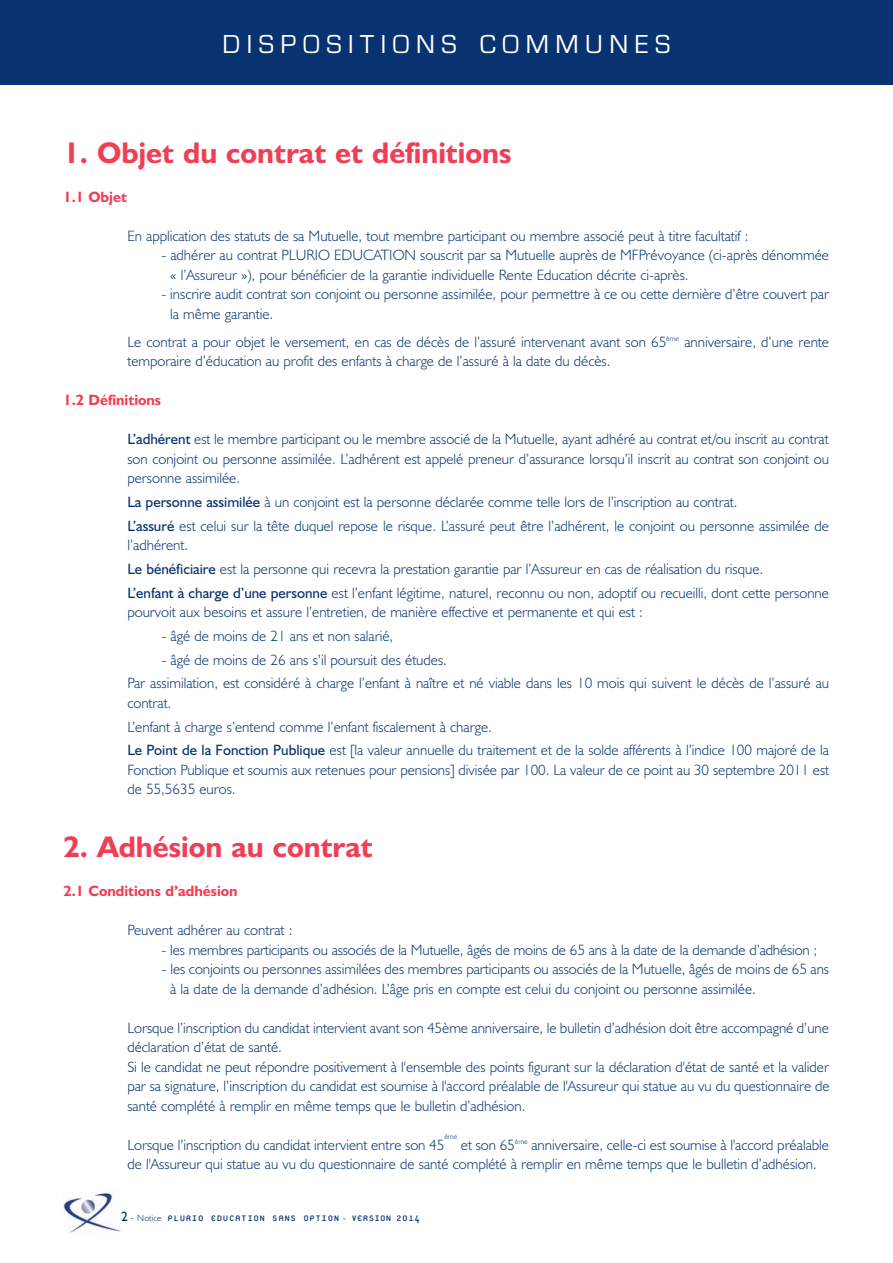
<style>
.page{position:relative;width:893px;height:1263px;background:#fff}
.page>*{position:absolute;margin:0;border:0;box-sizing:border-box;transform-origin:0 0}
.t1{font:700 30px "Humanist 521 BT";color:#ef3f56}
.t2{font:27px "Eurostile";letter-spacing:.245em;color:#fff}
.t3{font:300 15px/19.5px "Humanist 521 BT";color:#093370}
.t4{font:700 15px "Humanist 521 BT";color:#ef3f56}
.t5{font:12px "Platelet";letter-spacing:.045em;color:#093370}
.t6{font:300 7.5px "Humanist 521 BT";color:#093370}
.s1{font-weight:400}
.s2{font-family:"Humanist 521 BT";font-size:13.5px}
.s3{font-family:"Humanist 521 BT";font-weight:300;font-size:10.5px}
.s4{font-family:"Humanist 521 BT";font-weight:300;font-size:9px}
.s5{font-size:9px}
</style>
<div class="page">
<div style="left:0;top:0;width:892px;height:85px;background:#093370"></div>
<img style="left:63px;top:1192px;width:57px;height:41px">
<h2 class="t2" style="left:222px;top:28px;width:449px">DISPOSITIONS COMMUNES</h2>
<h1 class="t1" style="left:64px;top:142px;width:449px">1. Objet du contrat et définitions</h1>
<p class="t4" style="left:64px;top:191px;width:65px">1.1 Objet</p>
<p class="t3" style="left:127px;top:227px;width:623px">En application des statuts de sa Mutuelle, tout membre participant ou membre associé peut à titre facultatif :</p>
<p class="t3" style="left:170px;top:247px;width:660px;text-indent:-9px">- adhérer au contrat PLURIO EDUCATION souscrit par sa Mutuelle auprès de MFPrévoyance (ci-après dénommée « l’Assureur »), pour bénéficier de la garantie individuelle Rente Education décrite ci-après.</p>
<p class="t3" style="left:170px;top:286px;width:660px;text-indent:-9px">- inscrire audit contrat son conjoint ou personne assimilée, pour permettre à ce ou cette dernière d’être couvert par la même garantie.</p>
<p class="t3" style="left:127px;top:333px;width:703px">Le contrat a pour objet le versement, en cas de décès de l’assuré intervenant avant son 65<sup>ème</sup> anniversaire, d’une rente temporaire d’éducation au profit des enfants à charge de l’assuré à la date du décès.</p>
<p class="t4" style="left:64px;top:395px;width:99px">1.2 Définitions</p>
<p class="t3" style="left:127px;top:431px;width:703px;text-align:justify"><span class="s1">L’adhérent</span> est le membre participant ou le membre associé de la Mutuelle, ayant adhéré au contrat et/ou inscrit au contrat son conjoint ou personne assimilée. L’adhérent est appelé preneur d’assurance lorsqu’il inscrit au contrat son conjoint ou personne assimilée.</p>
<p class="t3" style="left:127px;top:492px;width:703px;line-height:23.7px"><span class="s1">La personne assimilée</span> à un conjoint est la personne déclarée comme telle lors de l’inscription au contrat.<br><span class="s1">L’assuré</span> est celui sur la tête duquel repose le risque. L’assuré peut être l’adhérent, le conjoint ou personne assimilée de</p>
<p class="t3" style="left:127px;top:535px;width:703px;line-height:23.7px">l’adhérent.<br><span class="s1">Le bénéficiaire</span> est la personne qui recevra la prestation garantie par l’Assureur en cas de réalisation du risque.<br><span class="s1">L’enfant à charge d’une personne</span> est l’enfant légitime, naturel, reconnu ou non, adoptif ou recueilli, dont cette personne</p>
<p class="t3" style="left:127px;top:604px;width:517px">pourvoit aux besoins et assure l’entretien, de manière effective et permanente et qui est :</p>
<p class="t3" style="left:161px;top:628px;width:233px">- âgé de moins de 21 ans et non salarié,</p>
<p class="t3" style="left:127px;top:649px;width:703px;line-height:23.7px;text-indent:34px">- âgé de moins de 26 ans s’il poursuit des études.<br>Par assimilation, est considéré à charge l’enfant à naître et né viable dans les 10 mois qui suivent le décès de l’assuré au</p>
<p class="t3" style="left:127px;top:693px;width:703px;line-height:23.7px">contrat.<br>L’enfant à charge s’entend comme l’enfant fiscalement à charge.<br><span class="s1">Le Point de la Fonction Publique</span> est [la valeur annuelle du traitement et de la solde afférents à l’indice 100 majoré de la</p>
<p class="t3" style="left:127px;top:762px;width:703px">Fonction Publique et soumis aux retenues pour pensions] divisée par 100. La valeur de ce point au 30 septembre 2011 est de 55,5635 euros.</p>
<h1 class="t1" style="left:64px;top:837px;width:311px">2. Adhésion au contrat</h1>
<p class="t4" style="left:64px;top:886px;width:176px">2.1 Conditions d’adhésion</p>
<p class="t3" style="left:127px;top:922px;width:167px">Peuvent adhérer au contrat :</p>
<p class="t3" style="left:161px;top:941px;width:657px">- les membres participants ou associés de la Mutuelle, âgés de moins de 65 ans à la date de la demande d’adhésion ;</p>
<p class="t3" style="left:170px;top:961px;width:660px;text-indent:-9px">- les conjoints ou personnes assimilées des membres participants ou associés de la Mutuelle, âgés de moins de 65 ans à la date de la demande d’adhésion. L’âge pris en compte est celui du conjoint ou personne assimilée.</p>
<p class="t3" style="left:127px;top:1019px;width:704px">Lorsque l’inscription du candidat intervient avant son 45ème anniversaire, le bulletin d’adhésion doit être accompagné d’une déclaration d’état de santé.<br>Si le candidat ne peut répondre positivement à l'ensemble des points figurant sur la déclaration d'état de santé et la valider par sa signature, l’inscription du candidat est soumise à l'accord préalable de l'Assureur qui statue au vu du questionnaire de santé complété à remplir en même temps que le bulletin d’adhésion.</p>
<p class="t3" style="left:127px;top:1136px;width:318px">Lorsque l’inscription du candidat intervient entre son 45</p>
<p class="t6" style="left:444px;top:1134px;width:14px">ème</p>
<p class="t3" style="left:127px;top:1136px;width:703px;text-indent:334px">et son 65<sup>ème</sup> anniversaire, celle-ci est soumise à l'accord préalable de l'Assureur qui statue au vu du questionnaire de santé complété à remplir en même temps que le bulletin d’adhésion.</p>
<p class="t5" style="left:121px;top:1213px;width:300px"><span class="s2">2</span> <span class="s3">-</span> <span class="s4">Notice</span> PLURIO EDUCATION SANS OPTION <span class="s5">-</span> VERSION 2014</p>
</div>
